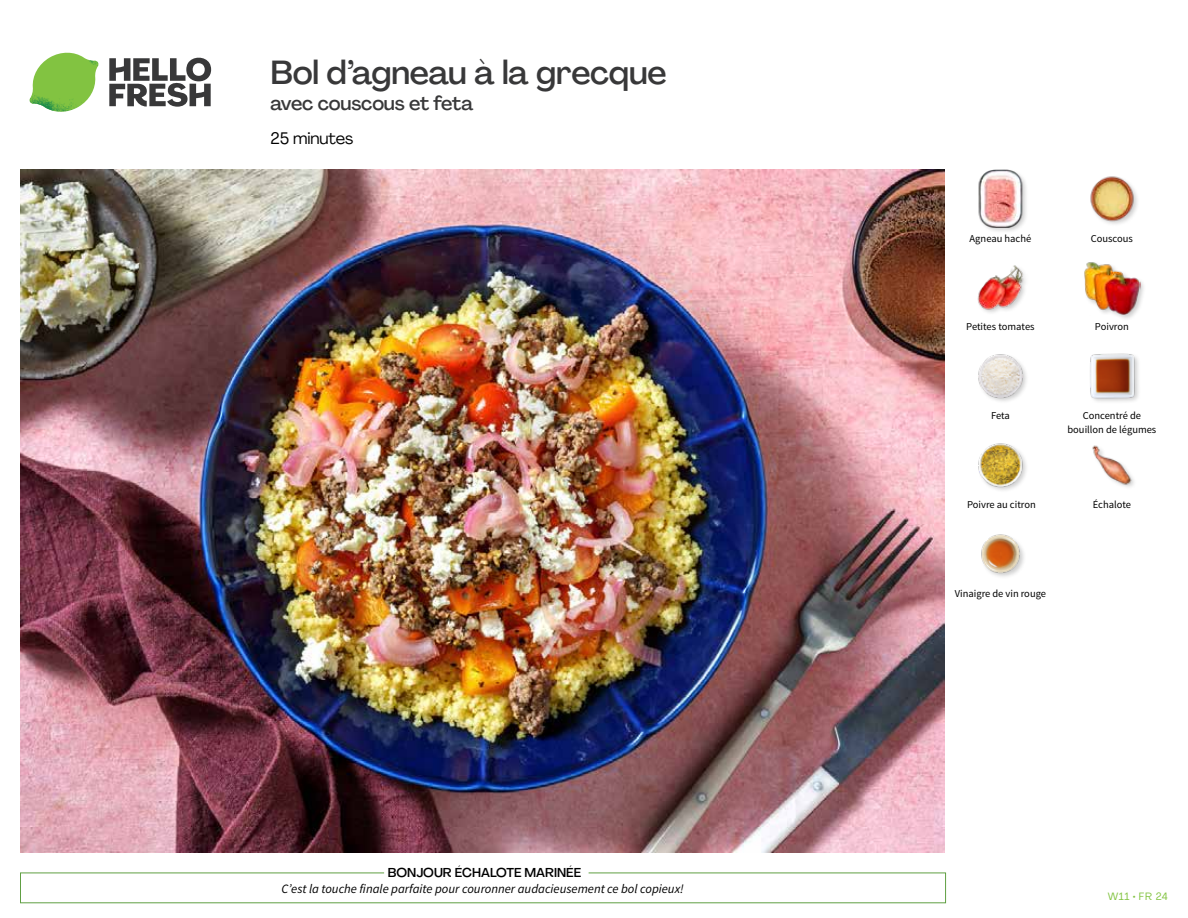
<style>
.page{position:relative;width:1188px;height:918px;background:#fff}
.page>*{position:absolute;margin:0;border:0;box-sizing:border-box;transform-origin:0 0}
.t1{font:500 33px "Agrandir";letter-spacing:-.01em;color:#383839}
.t2{font:500 19.5px "Agrandir";letter-spacing:-.01em;color:#383839}
.t3{font:16.5px "Agrandir";letter-spacing:-.01em;color:#000}
.t4{font:italic 12.75px "Source Sans Pro";color:#000}
.t5{font:500 12.75px "Agrandir";color:#000}
.t6{font:10.5px/13.5px "Source Sans Pro";color:#000;text-align:center}
.t7{font:10.5px "Agrandir";letter-spacing:.05em;color:#82c341}
</style>
<div class="page">
<svg style="left:109px;top:57px;width:102px;height:50px"></svg>
<svg style="left:34px;top:53px;width:62px;height:40px"></svg>
<img style="left:67px;top:53px;width:32px;height:26px">
<img style="left:33px;top:75px;width:59px;height:11px">
<img style="left:29px;top:79px;width:61px;height:33px">
<img style="left:65px;top:86px;width:27px;height:25px">
<div style="left:20px;top:873px;width:926px;height:30px;border:1px solid #609f43"></div>
<div style="left:384px;top:865px;width:205px;height:15px;background:#fff"></div>
<img style="left:21px;top:170px;width:924px;height:682px">
<img style="left:981px;top:534px;width:43px;height:43px">
<img style="left:1092px;top:445px;width:42px;height:42px">
<img style="left:978px;top:443px;width:48px;height:48px">
<img style="left:1090px;top:353px;width:49px;height:49px">
<img style="left:978px;top:354px;width:49px;height:47px">
<div style="left:1083px;top:261px;width:63px;height:61px;background:#000;opacity:.2"></div>
<img style="left:1083px;top:261px;width:58px;height:55px">
<img style="left:977px;top:265px;width:49px;height:48px">
<img style="left:1090px;top:176px;width:48px;height:48px">
<div style="left:978px;top:169px;width:50px;height:65px;background:#000;opacity:.2"></div>
<img style="left:978px;top:170px;width:50px;height:57px">
<h1 class="t1" style="left:271px;top:52px;width:398px">Bol d’agneau à la grecque</h1>
<h2 class="t2" style="left:271px;top:91px;width:204px">avec couscous et feta</h2>
<h3 class="t3" style="left:271px;top:128px;width:84px">25 minutes</h3>
<p class="t5" style="left:388px;top:864px;width:195px">BONJOUR ÉCHALOTE MARINÉE</p>
<p class="t4" style="left:281px;top:881px;width:404px">C’est la touche finale parfaite pour couronner audacieusement ce bol copieux!</p>
<p class="t6" style="left:970px;top:232px;width:63px">Agneau haché</p>
<p class="t6" style="left:1091px;top:232px;width:44px">Couscous</p>
<p class="t6" style="left:966px;top:320px;width:70px">Petites tomates</p>
<p class="t6" style="left:1095px;top:320px;width:35px">Poivron</p>
<p class="t6" style="left:991px;top:409px;width:20px">Feta</p>
<p class="t6" style="left:1067px;top:409px;width:90px">Concentré de bouillon de légumes</p>
<p class="t6" style="left:967px;top:498px;width:70px">Poivre au citron</p>
<p class="t6" style="left:1093px;top:498px;width:40px">Échalote</p>
<p class="t6" style="left:955px;top:587px;width:93px">Vinaigre de vin rouge</p>
<p class="t7" style="left:1108px;top:890px;width:62px">W11 • FR 24</p>
</div>
